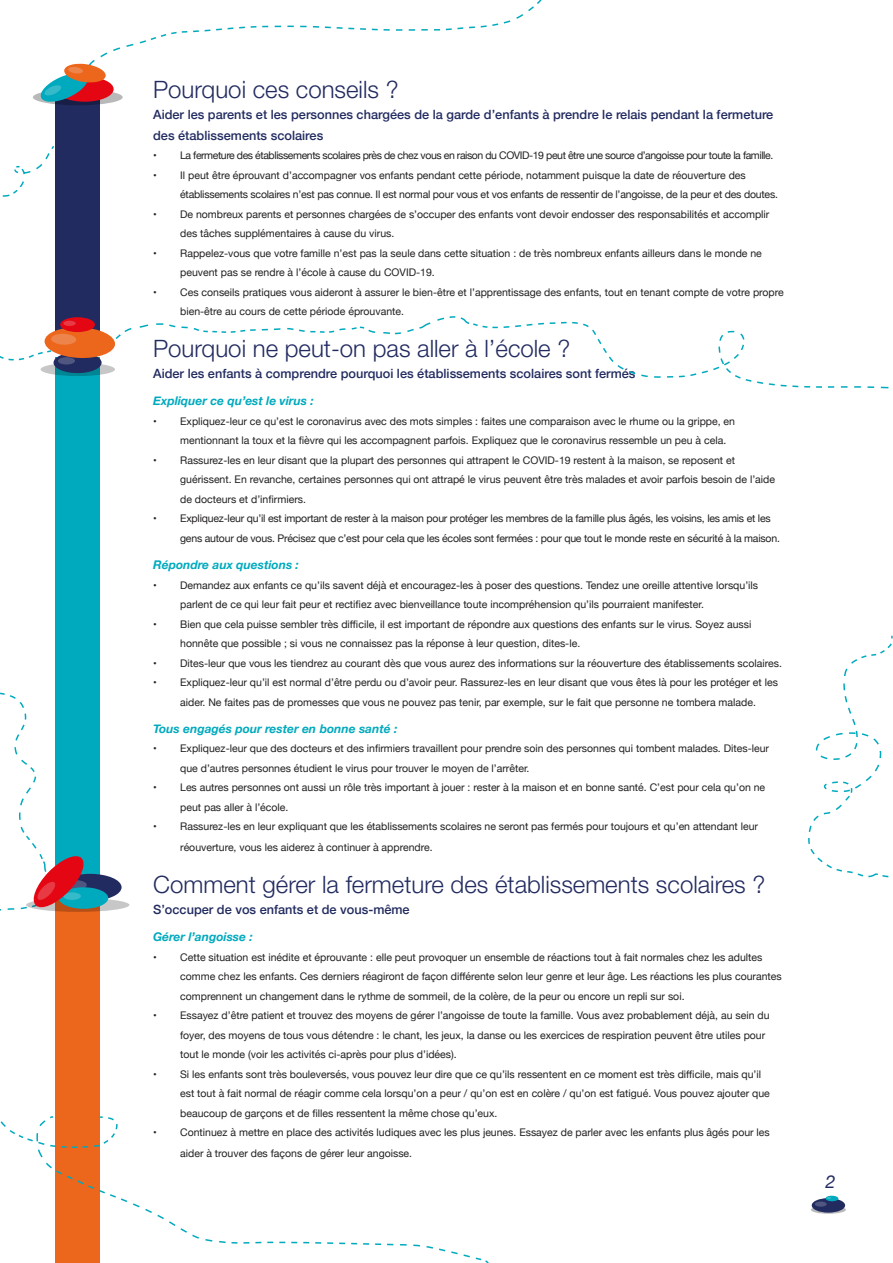
<style>
.page{position:relative;width:893px;height:1263px;background:#fff}
.page>*{position:absolute;margin:0;border:0;box-sizing:border-box;transform-origin:0 0}
.t1{font:300 24px "Helvetica Neue LT Std";color:#222b60}
.t2{font:italic 18px "Helvetica Neue";color:#222b60}
.t3{font:500 12.75px/21px "Helvetica Neue";color:#222b60}
.t4{font:italic 700 12px "Helvetica Neue";color:#00aabe}
.t5{font:10.5px/19.5px "Helvetica Neue";color:#221f20}
.t6{font:10.5px/19.5px "Helvetica Neue";letter-spacing:-.02em;color:#221f20}
.t7{font:10.5px "Helvetica Neue";letter-spacing:-.04em;color:#221f20}
</style>
<div class="page">
<svg style="left:811px;top:1206px;width:35px;height:8px"></svg>
<div style="left:812px;top:1198px;width:33px;height:14px;background:#222b60;border-radius:50%"></div>
<svg style="left:815px;top:1201px;width:12px;height:6px"></svg>
<svg style="left:825px;top:1195px;width:13px;height:6px"></svg>
<div style="left:56px;top:892px;width:44px;height:371px;background:#ec661c"></div>
<div style="left:56px;top:357px;width:44px;height:527px;background:#00aabe"></div>
<svg style="left:808px;top:635px;width:85px;height:243px"></svg>
<svg style="left:0;top:1092px;width:56px;height:50px"></svg>
<svg style="left:36px;top:1115px;width:453px;height:148px"></svg>
<svg style="left:26px;top:898px;width:103px;height:14px"></svg>
<div style="left:59px;top:874px;width:63px;height:27px;background:#222b60;border-radius:50%"></div>
<div style="left:59px;top:887px;width:49px;height:22px;background:#00aabe;border-radius:50%"></div>
<svg style="left:0;top:691px;width:87px;height:221px"></svg>
<svg style="left:102px;top:316px;width:787px;height:73px"></svg>
<div style="left:56px;top:91px;width:44px;height:261px;background:#222b60"></div>
<svg style="left:33px;top:89px;width:90px;height:16px"></svg>
<svg style="left:39px;top:0;width:503px;height:103px"></svg>
<svg style="left:41px;top:363px;width:74px;height:13px"></svg>
<div style="left:54px;top:352px;width:48px;height:21px;background:#222b60;border-radius:50%"></div>
<div style="left:58px;top:357px;width:17px;height:8px;background:#4f5680;border-radius:50%"></div>
<svg style="left:0;top:144px;width:125px;height:217px"></svg>
<svg style="left:51px;top:333px;width:25px;height:12px"></svg>
<div style="left:60px;top:317px;width:35px;height:15px;background:#e40713;border-radius:50%"></div>
<div style="left:63px;top:321px;width:13px;height:5px;background:#e73a44;border-radius:50%"></div>
<p class="t1" style="left:153px;top:75px;width:247px">Pourquoi ces conseils ?</p>
<p class="t3" style="left:153px;top:103px;width:622px">Aider les parents et les personnes chargées de la garde d’enfants à prendre le relais pendant la fermeture des établissements scolaires</p>
<p class="t7" style="left:153px;top:148px;width:622px">• La fermeture des établissements scolaires près de chez vous en raison du COVID-19 peut être une source d’angoisse pour toute la famille.</p>
<p class="t6" style="left:180px;top:166px;width:599px;text-indent:-27px">• Il peut être éprouvant d’accompagner vos enfants pendant cette période, notamment puisque la date de réouverture des établissements scolaires n’est pas connue. Il est normal pour vous et vos enfants de ressentir de l’angoisse, de la peur et des doutes.</p>
<p class="t5" style="left:180px;top:205px;width:591px;text-indent:-27px">• De nombreux parents et personnes chargées de s’occuper des enfants vont devoir endosser des responsabilités et accomplir des tâches supplémentaires à cause du virus.</p>
<p class="t5" style="left:180px;top:244px;width:583px;text-indent:-27px">• Rappelez-vous que votre famille n’est pas la seule dans cette situation : de très nombreux enfants ailleurs dans le monde ne peuvent pas se rendre à l’école à cause du COVID-19.</p>
<p class="t5" style="left:180px;top:283px;width:605px;text-indent:-27px">• Ces conseils pratiques vous aideront à assurer le bien-être et l’apprentissage des enfants, tout en tenant compte de votre propre bien-être au cours de cette période éprouvante.</p>
<p class="t1" style="left:153px;top:334px;width:419px">Pourquoi ne peut-on pas aller à l’école ?</p>
<p class="t3" style="left:153px;top:362px;width:484px">Aider les enfants à comprendre pourquoi les établissements scolaires sont fermés</p>
<p class="t4" style="left:153px;top:392px;width:162px">Expliquer ce qu’est le virus :</p>
<p class="t5" style="left:180px;top:412px;width:556px;text-indent:-27px">• Expliquez-leur ce qu’est le coronavirus avec des mots simples : faites une comparaison avec le rhume ou la grippe, en mentionnant la toux et la fièvre qui les accompagnent parfois. Expliquez que le coronavirus ressemble un peu à cela.</p>
<p class="t5" style="left:180px;top:451px;width:596px;text-indent:-27px">• Rassurez-les en leur disant que la plupart des personnes qui attrapent le COVID-19 restent à la maison, se reposent et guérissent. En revanche, certaines personnes qui ont attrapé le virus peuvent être très malades et avoir parfois besoin de l’aide de docteurs et d’infirmiers.</p>
<p class="t6" style="left:180px;top:510px;width:601px;text-indent:-27px">• Expliquez-leur qu’il est important de rester à la maison pour protéger les membres de la famille plus âgés, les voisins, les amis et les gens autour de vous. Précisez que c’est pour cela que les écoles sont fermées : pour que tout le monde reste en sécurité à la maison.</p>
<p class="t4" style="left:153px;top:555px;width:147px">Répondre aux questions :</p>
<p class="t5" style="left:180px;top:576px;width:579px;text-indent:-27px">• Demandez aux enfants ce qu’ils savent déjà et encouragez-les à poser des questions. Tendez une oreille attentive lorsqu’ils parlent de ce qui leur fait peur et rectifiez avec bienveillance toute incompréhension qu’ils pourraient manifester.</p>
<p class="t5" style="left:180px;top:615px;width:573px;text-indent:-27px">• Bien que cela puisse sembler très difficile, il est important de répondre aux questions des enfants sur le virus. Soyez aussi honnête que possible ; si vous ne connaissez pas la réponse à leur question, dites-le.</p>
<p class="t5" style="left:153px;top:654px;width:630px">• Dites-leur que vous les tiendrez au courant dès que vous aurez des informations sur la réouverture des établissements scolaires.</p>
<p class="t5" style="left:153px;top:673px;width:626px;text-align:center">• Expliquez-leur qu’il est normal d’être perdu ou d’avoir peur. Rassurez-les en leur disant que vous êtes là pour les protéger et les aider. Ne faites pas de promesses que vous ne pouvez pas tenir, par exemple, sur le fait que personne ne tombera malade.</p>
<p class="t4" style="left:153px;top:719px;width:246px">Tous engagés pour rester en bonne santé :</p>
<p class="t5" style="left:180px;top:739px;width:590px;text-indent:-27px">• Expliquez-leur que des docteurs et des infirmiers travaillent pour prendre soin des personnes qui tombent malades. Dites-leur que d’autres personnes étudient le virus pour trouver le moyen de l’arrêter.</p>
<p class="t5" style="left:180px;top:778px;width:587px;text-indent:-27px">• Les autres personnes ont aussi un rôle très important à jouer : rester à la maison et en bonne santé. C’est pour cela qu’on ne peut pas aller à l’école.</p>
<p class="t5" style="left:180px;top:816px;width:579px;line-height:21px;text-indent:-27px">• Rassurez-les en leur expliquant que les établissements scolaires ne seront pas fermés pour toujours et qu’en attendant leur réouverture, vous les aiderez à continuer à apprendre.</p>
<p class="t1" style="left:153px;top:870px;width:614px">Comment gérer la fermeture des établissements scolaires ?</p>
<p class="t3" style="left:153px;top:898px;width:258px">S’occuper de vos enfants et de vous-même</p>
<p class="t4" style="left:153px;top:927px;width:101px">Gérer l’angoisse :</p>
<p class="t5" style="left:180px;top:948px;width:603px;text-indent:-27px">• Cette situation est inédite et éprouvante : elle peut provoquer un ensemble de réactions tout à fait normales chez les adultes comme chez les enfants. Ces derniers réagiront de façon différente selon leur genre et leur âge. Les réactions les plus courantes comprennent un changement dans le rythme de sommeil, de la colère, de la peur ou encore un repli sur soi.</p>
<p class="t5" style="left:180px;top:1006px;width:591px;text-indent:-27px">• Essayez d’être patient et trouvez des moyens de gérer l’angoisse de toute la famille. Vous avez probablement déjà, au sein du foyer, des moyens de tous vous détendre : le chant, les jeux, la danse ou les exercices de respiration peuvent être utiles pour tout le monde (voir les activités ci-après pour plus d’idées).</p>
<p class="t5" style="left:180px;top:1065px;width:591px;text-indent:-27px">• Si les enfants sont très bouleversés, vous pouvez leur dire que ce qu’ils ressentent en ce moment est très difficile, mais qu’il est tout à fait normal de réagir comme cela lorsqu’on a peur / qu’on est en colère / qu’on est fatigué. Vous pouvez ajouter que beaucoup de garçons et de filles ressentent la même chose qu’eux.</p>
<p class="t5" style="left:180px;top:1122px;width:591px;line-height:21px;text-indent:-27px">• Continuez à mettre en place des activités ludiques avec les plus jeunes. Essayez de parler avec les enfants plus âgés pour les aider à trouver des façons de gérer leur angoisse.</p>
<h2 class="t2" style="left:826px;top:1169px;width:12px">2</h2>
</div>
